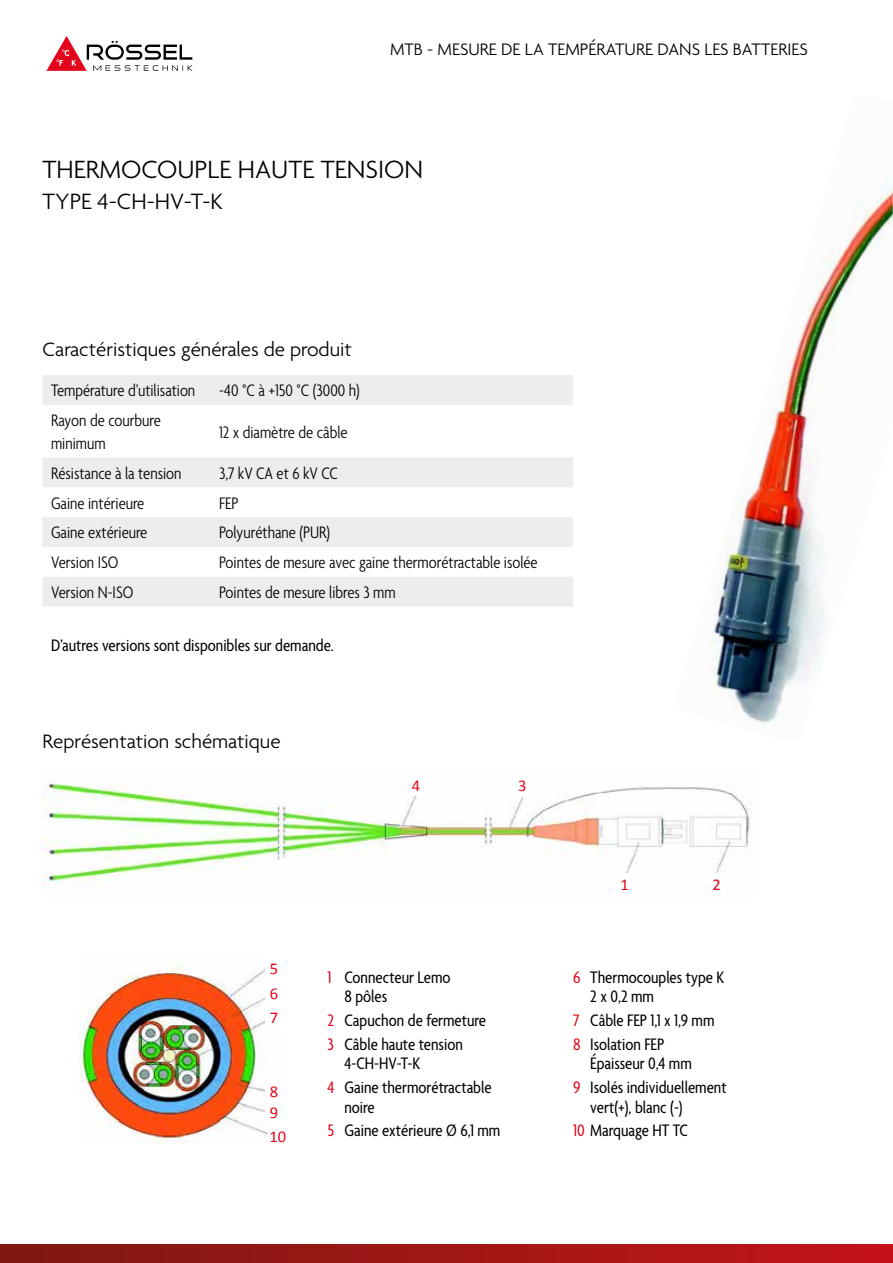
<style>
.page{position:relative;width:893px;height:1263px;background:#fff}
.page>*{position:absolute;margin:0;border:0;box-sizing:border-box;transform-origin:0 0}
.t1{font:300 27px "Agenda";color:#000}
.t2{font:300 24px "Agenda";color:#000}
.t3{font:300 21px "Agenda";color:#000}
.t4{font:condensed 18px/23.7px "Agenda";color:#000}
.t5{font:300 condensed 18px/22.5px "Agenda";color:#000}
.t6{font:300 18px "Agenda";color:#000}
.t7{font:16.5px/24.6px "Calibri";color:#e3051b;text-align:justify}
.s1{color:#e3051b}
</style>
<div class="page">
<svg style="left:46px;top:36px;width:146px;height:35px"></svg>
<svg style="left:43px;top:375px;width:530px;height:232px;fill:#eee"></svg>
<img style="left:79px;top:967px;width:191px;height:177px">
<img style="left:43px;top:780px;width:707px;height:109px">
<img style="left:709px;top:176px;width:184px;height:549px">
<div style="left:0;top:1245px;width:893px;height:18px;background:linear-gradient(to right,#7e1910,#c31419)"></div>
<div style="left:407px;top:774px;width:18px;height:21px;background:#fff"></div>
<div style="left:513px;top:775px;width:18px;height:20px;background:#fff"></div>
<div style="left:615px;top:873px;width:19px;height:20px;background:#fff"></div>
<div style="left:707px;top:873px;width:19px;height:20px;background:#fff"></div>
<div style="left:265px;top:958px;width:18px;height:20px;background:#fff"></div>
<div style="left:265px;top:983px;width:18px;height:20px;background:#fff"></div>
<div style="left:265px;top:1007px;width:18px;height:20px;background:#fff"></div>
<div style="left:265px;top:1080px;width:18px;height:21px;background:#fff"></div>
<div style="left:265px;top:1101px;width:18px;height:21px;background:#fff"></div>
<div style="left:268px;top:1125px;width:19px;height:20px;background:#fff"></div>
<p class="t6" style="left:390px;top:40px;width:419px">MTB - MESURE DE LA TEMPÉRATURE DANS LES BATTERIES</p>
<h1 class="t1" style="left:43px;top:155px;width:382px">THERMOCOUPLE HAUTE TENSION</h1>
<h2 class="t2" style="left:43px;top:188px;width:182px">TYPE 4-CH-HV-T-K</h2>
<p class="t3" style="left:43px;top:338px;width:311px">Caractéristiques générales de produit</p>
<p class="t5" style="left:51px;top:380px;width:146px">Température d’utilisation</p>
<p class="t5" style="left:219px;top:380px;width:142px">-40 °C à +150 °C (3000 h)</p>
<p class="t5" style="left:51px;top:410px;width:111px">Rayon de courbure minimum</p>
<p class="t5" style="left:219px;top:422px;width:130px">12 x diamètre de câble</p>
<p class="t5" style="left:51px;top:463px;width:132px">Résistance à la tension</p>
<p class="t5" style="left:219px;top:463px;width:120px">3,7 kV CA et 6 kV CC</p>
<p class="t5" style="left:51px;top:493px;width:95px">Gaine intérieure</p>
<p class="t5" style="left:219px;top:493px;width:21px">FEP</p>
<p class="t5" style="left:51px;top:522px;width:98px">Gaine extérieure</p>
<p class="t5" style="left:219px;top:522px;width:113px">Polyuréthane (PUR)</p>
<p class="t5" style="left:51px;top:552px;width:69px">Version ISO</p>
<p class="t5" style="left:219px;top:552px;width:320px">Pointes de mesure avec gaine thermorétractable isolée</p>
<p class="t5" style="left:51px;top:582px;width:84px">Version N-ISO</p>
<p class="t5" style="left:219px;top:582px;width:178px">Pointes de mesure libres 3 mm</p>
<p class="t4" style="left:51px;top:634px;width:284px">D’autres versions sont disponibles sur demande.</p>
<p class="t3" style="left:43px;top:730px;width:240px">Représentation schématique</p>
<p class="t7" style="left:412px;top:773px;width:10px">4</p>
<p class="t7" style="left:518px;top:773px;width:10px">3</p>
<p class="t7" style="left:270px;top:956px;width:10px">5<br>6<br>7</p>
<p class="t7" style="left:270px;top:1080px;width:10px;line-height:20.9px">8<br>9</p>
<p class="t7" style="left:269px;top:1123px;width:18px">10</p>
<p class="t4" style="left:344px;top:968px;width:108px;line-height:19.5px;text-indent:-17px"><span class="s1">1</span> Connecteur Lemo<br>8 pôles</p>
<p class="t4" style="left:327px;top:1010px;width:160px"><span class="s1">2</span> Capuchon de fermeture<br><span class="s1">3</span> Câble haute tension</p>
<p class="t4" style="left:327px;top:1053px;width:166px;text-indent:17px">4-CH-HV-T-K<br><span class="s1">4</span> Gaine thermorétractable</p>
<p class="t4" style="left:327px;top:1096px;width:174px;text-indent:17px">noire<br><span class="s1">5</span> Gaine extérieure Ø 6,1 mm</p>
<p class="t7" style="left:621px;top:871px;width:10px">1</p>
<p class="t7" style="left:713px;top:871px;width:10px">2</p>
<p class="t4" style="left:590px;top:968px;width:136px;line-height:19.5px;text-indent:-17px"><span class="s1">6</span> Thermocouples type K<br>2 x 0,2 mm</p>
<p class="t4" style="left:573px;top:1010px;width:143px"><span class="s1">7</span> Câble FEP 1,1 x 1,9 mm<br><span class="s1">8</span> Isolation FEP</p>
<p class="t4" style="left:573px;top:1053px;width:155px;text-indent:17px">Épaisseur 0,4 mm<br><span class="s1">9</span> Isolés individuellement</p>
<p class="t4" style="left:573px;top:1096px;width:116px;text-align:right">vert(+), blanc (-)<br><span class="s1">10</span> Marquage HT TC</p>
</div>
